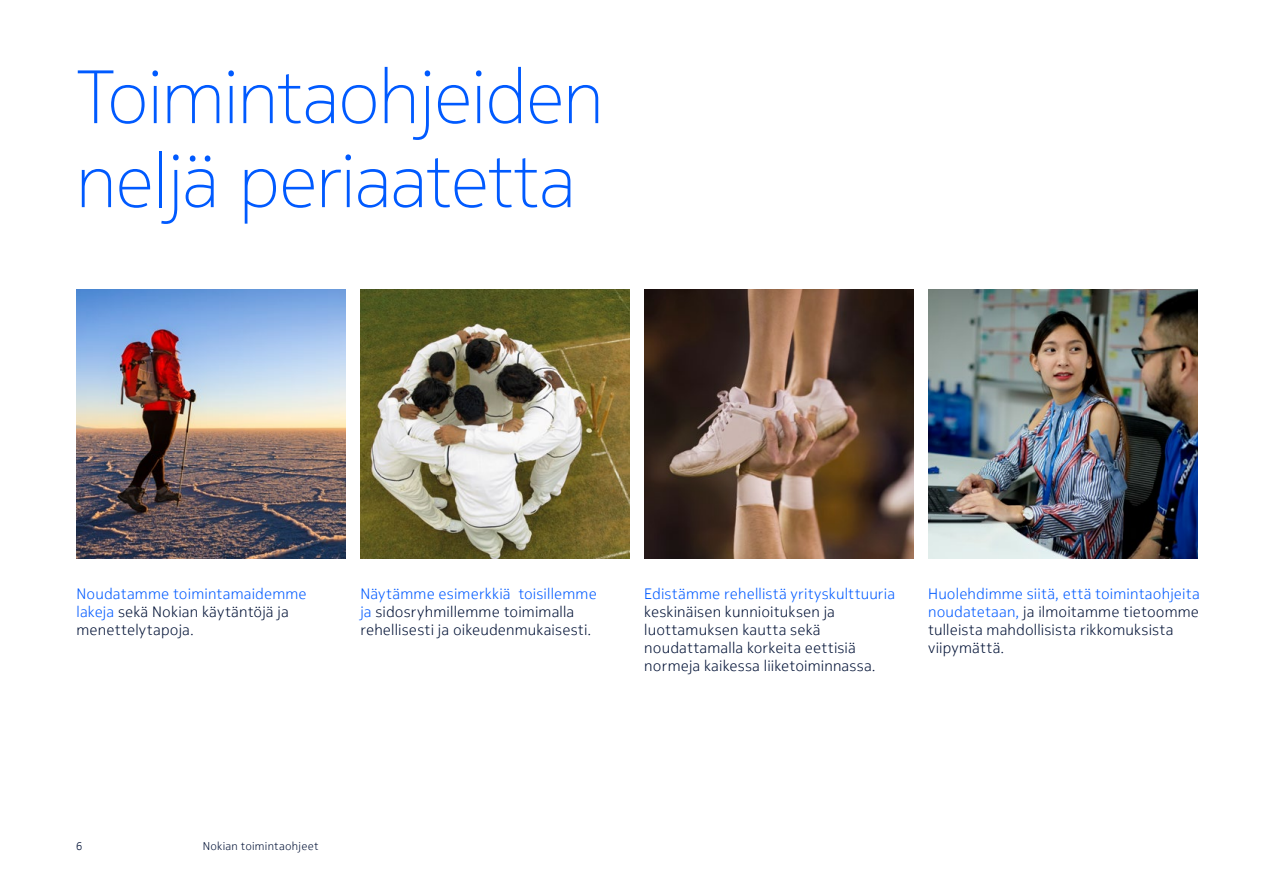
<style>
.page{position:relative;width:1263px;height:893px;background:#fff}
.page>*{position:absolute;margin:0;border:0;box-sizing:border-box;transform-origin:0 0}
.t1{font:200 75px/84px "Nokia Pure Headline";color:#005aff}
.t2{font:300 15px/18px "Nokia Pure Text";letter-spacing:.01em;color:#001135}
.t3{font:300 15px "Nokia Pure Text";letter-spacing:.01em;color:#005aff}
.t4{font:300 11.25px "Nokia Pure Text";letter-spacing:.025em;color:#001135}
.s1{color:#005aff}
</style>
<div class="page">
<img style="left:77px;top:289px;width:268px;height:269px">
<img style="left:644px;top:289px;width:269px;height:269px">
<img style="left:360px;top:289px;width:269px;height:269px">
<img style="left:928px;top:289px;width:269px;height:269px">
<h1 class="t1" style="left:77px;top:54px;width:528px">Toimintaohjeiden neljä periaatetta</h1>
<p class="t2" style="left:77px;top:584px;width:232px"><span class="s1">Noudatamme toimintamaidemme lakeja</span> sekä Nokian käytäntöjä ja menettelytapoja.</p>
<p class="t3" style="left:644px;top:584px;width:252px">Edistämme rehellistä yrityskulttuuria</p>
<p class="t2" style="left:360px;top:584px;width:238px"><span class="s1">Näytämme esimerkkiä toisillemme ja</span> sidosryhmillemme toimimalla rehellisesti ja oikeudenmukaisesti.</p>
<p class="t2" style="left:928px;top:584px;width:273px"><span class="s1">Huolehdimme siitä, että toimintaohjeita noudatetaan,</span> ja ilmoitamme tietoomme tulleista mahdollisista rikkomuksista viipymättä.</p>
<p class="t2" style="left:644px;top:602px;width:233px">keskinäisen kunnioituksen ja luottamuksen kautta sekä noudattamalla korkeita eettisiä normeja kaikessa liiketoiminnassa.</p>
<p class="t4" style="left:76px;top:839px;width:8px">6</p>
<p class="t4" style="left:203px;top:839px;width:117px">Nokian toimintaohjeet</p>
</div>
